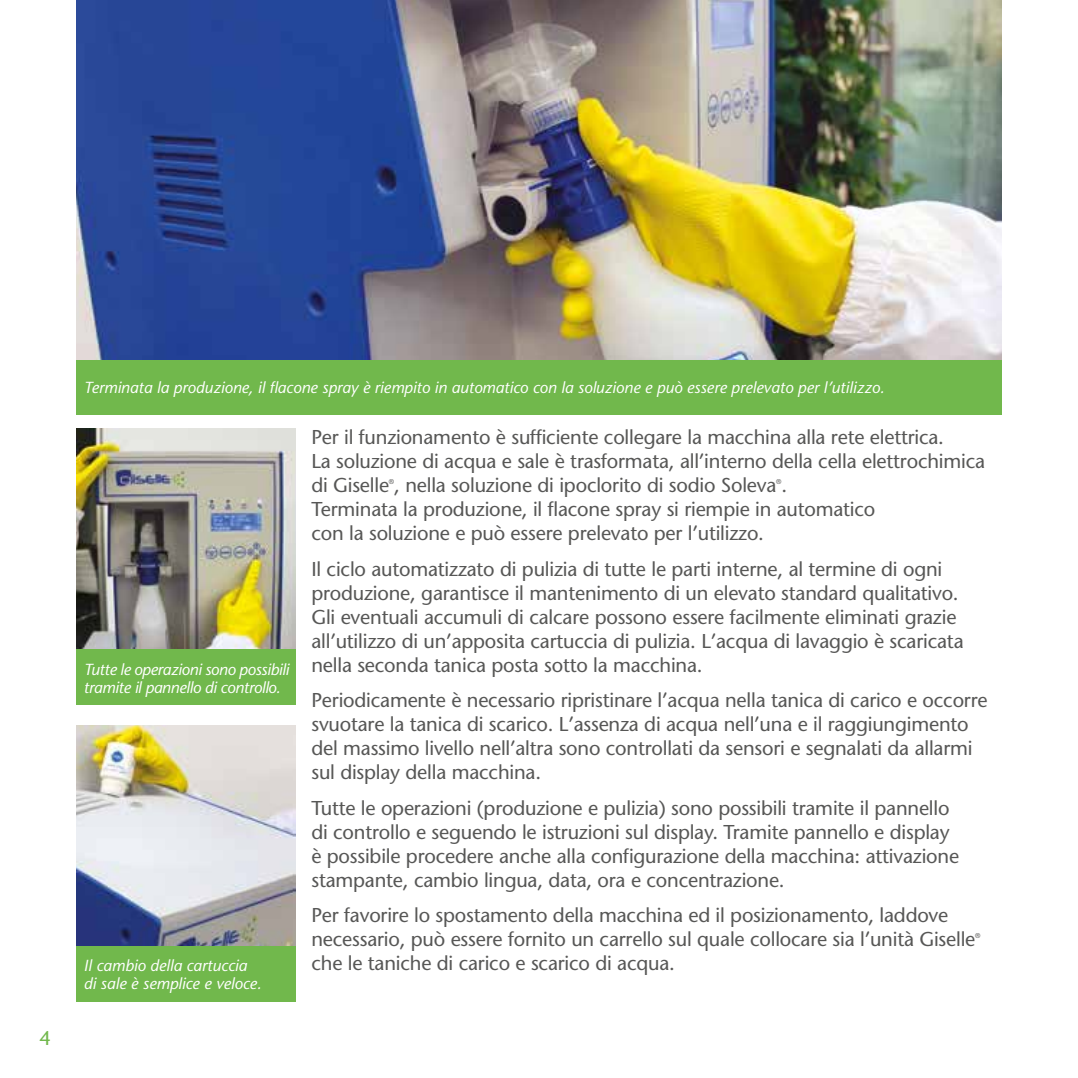
<style>
.page{position:relative;width:1078px;height:1078px;background:#fff}
.page>*{position:absolute;margin:0;border:0;box-sizing:border-box;transform-origin:0 0}
.t1{font:20px/24px "Stone Sans";letter-spacing:-.01em;color:#575756}
.t2{font:20px "Stone Sans LT";color:#71b84c}
.t3{font:italic 16px/18px "Stone Sans";color:#fff}
.t4{font:italic 16px/18px "Stone Sans";letter-spacing:-.02em;color:#fff}
.t5{font:7px "Stone Sans";color:#575756}
</style>
<div class="page">
<img style="left:76px;top:0;width:925px;height:359px">
<div style="left:76px;top:359px;width:925px;height:55px;background:#71b84c"></div>
<img style="left:76px;top:725px;width:219px;height:221px">
<img style="left:76px;top:428px;width:219px;height:221px">
<div style="left:76px;top:649px;width:219px;height:55px;background:#71b84c"></div>
<div style="left:76px;top:946px;width:219px;height:55px;background:#71b84c"></div>
<p class="t2" style="left:40px;top:1026px;width:13px">4</p>
<p class="t3" style="left:84px;top:378px;width:801px">Terminata la produzione, il flacone spray è riempito in automatico con la soluzione e può essere prelevato per l’utilizzo.</p>
<p class="t4" style="left:84px;top:659px;width:206px">Tutte le operazioni sono possibili tramite il pannello di controllo.</p>
<p class="t3" style="left:84px;top:956px;width:179px">Il cambio della cartuccia di sale è semplice e veloce.</p>
<p class="t1" style="left:311px;top:425px;width:675px">Per il funzionamento è sufficiente collegare la macchina alla rete elettrica.<br>La soluzione di acqua e sale è trasformata, all’interno della cella elettrochimica di Giselle , nella soluzione di ipoclorito di sodio Soleva .</p>
<p class="t5" style="left:389px;top:477px;width:7px">®</p>
<p class="t5" style="left:776px;top:477px;width:7px">®</p>
<p class="t1" style="left:311px;top:497px;width:565px">Terminata la produzione, il flacone spray si riempie in automatico con la soluzione e può essere prelevato per l’utilizzo.</p>
<p class="t1" style="left:311px;top:556px;width:653px">Il ciclo automatizzato di pulizia di tutte le parti interne, al termine di ogni produzione, garantisce il mantenimento di un elevato standard qualitativo.<br>Gli eventuali accumuli di calcare possono essere facilmente eliminati grazie all’utilizzo di un’apposita cartuccia di pulizia. L’acqua di lavaggio è scaricata nella seconda tanica posta sotto la macchina.</p>
<p class="t1" style="left:311px;top:688px;width:677px">Periodicamente è necessario ripristinare l’acqua nella tanica di carico e occorre svuotare la tanica di scarico. L’assenza di acqua nell’una e il raggiungimento del massimo livello nell’altra sono controllati da sensori e segnalati da allarmi sul display della macchina.</p>
<p class="t1" style="left:311px;top:795px;width:649px">Tutte le operazioni (produzione e pulizia) sono possibili tramite il pannello di controllo e seguendo le istruzioni sul display. Tramite pannello e display è possibile procedere anche alla configurazione della macchina: attivazione stampante, cambio lingua, data, ora e concentrazione.</p>
<p class="t1" style="left:311px;top:902px;width:665px">Per favorire lo spostamento della macchina ed il posizionamento, laddove necessario, può essere fornito un carrello sul quale collocare sia l’unità Giselle</p>
<p class="t5" style="left:974px;top:931px;width:7px">®</p>
<p class="t1" style="left:311px;top:950px;width:365px">che le taniche di carico e scarico di acqua.</p>
</div>
